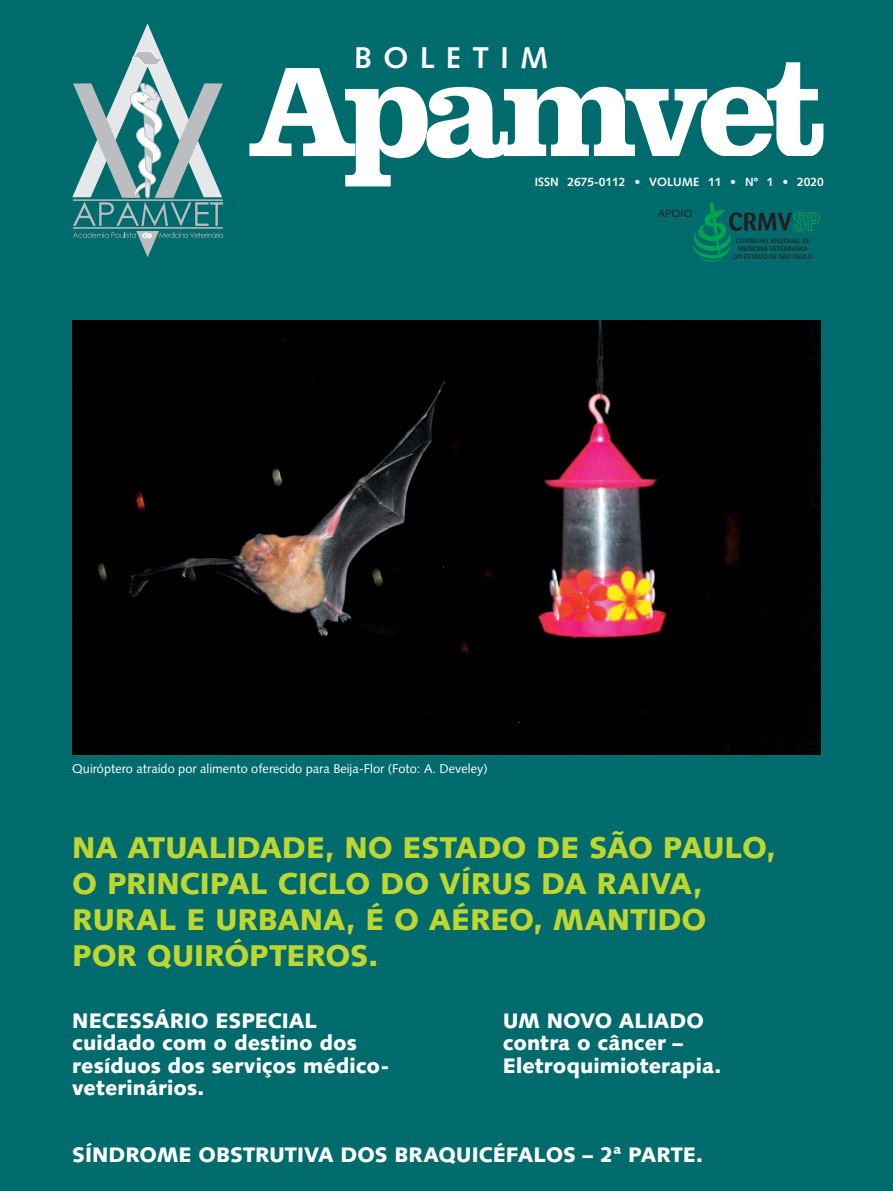
<style>
.page{position:relative;width:893px;height:1191px;background:#006b6d}
.page>*{position:absolute;margin:0;border:0;box-sizing:border-box;transform-origin:0 0}
.t1{font:700 143.25px "Clarendon LT Std";letter-spacing:-.09em;color:#fff}
.t2{font:900 30px/36px "Syntax LT Std";color:#bed630}
.t3{font:700 30px "Syntax LT Std";letter-spacing:.375em;color:#fff}
.t4{font:900 21px/22.5px "Syntax LT Std";color:#fff}
.t5{font:12.75px "Syntax LT Std";color:#fff}
.t6{font:700 12px "Syntax LT Std";color:#fff}
.t7{font:10.5px "Syntax LT Std";letter-spacing:.02em;color:#231f20}
</style>
<div class="page">
<svg style="left:72px;top:23px;width:151px;height:234px"></svg>
<svg style="left:692px;top:202px;width:128px;height:60px"></svg>
<img style="left:72px;top:320px;width:748px;height:434px">
<h2 class="t3" style="left:354px;top:40px;width:196px">BOLETIM</h2>
<h1 class="t1" style="left:248px;top:21px;width:582px">Apamvet</h1>
<p class="t6" style="left:535px;top:175px;width:291px">ISSN 2675-0112 • VOLUME 11 • Nº 1 • 2020</p>
<p class="t7" style="left:658px;top:207px;width:36px">APOIO</p>
<p class="t5" style="left:72px;top:761px;width:417px">Quiróptero atraído por alimento oferecido para Beija-Flor (Foto: A. Develey)</p>
<h2 class="t2" style="left:72px;top:829px;width:705px">NA ATUALIDADE, NO ESTADO DE SÃO PAULO,<br>O PRINCIPAL CICLO DO VÍRUS DA RAIVA,<br>RURAL E URBANA, É O AÉREO, MANTIDO<br>POR QUIRÓPTEROS.</h2>
<p class="t4" style="left:72px;top:1009px;width:319px">NECESSÁRIO ESPECIAL cuidado com o destino dos resíduos dos serviços médico&shy;veterinários.</p>
<p class="t4" style="left:503px;top:1009px;width:220px">UM NOVO ALIADO contra o câncer –<br>Eletroquimioterapia.</p>
<p class="t4" style="left:72px;top:1143px;width:632px">SÍNDROME OBSTRUTIVA DOS BRAQUICÉFALOS – 2ª PARTE.</p>
</div>
